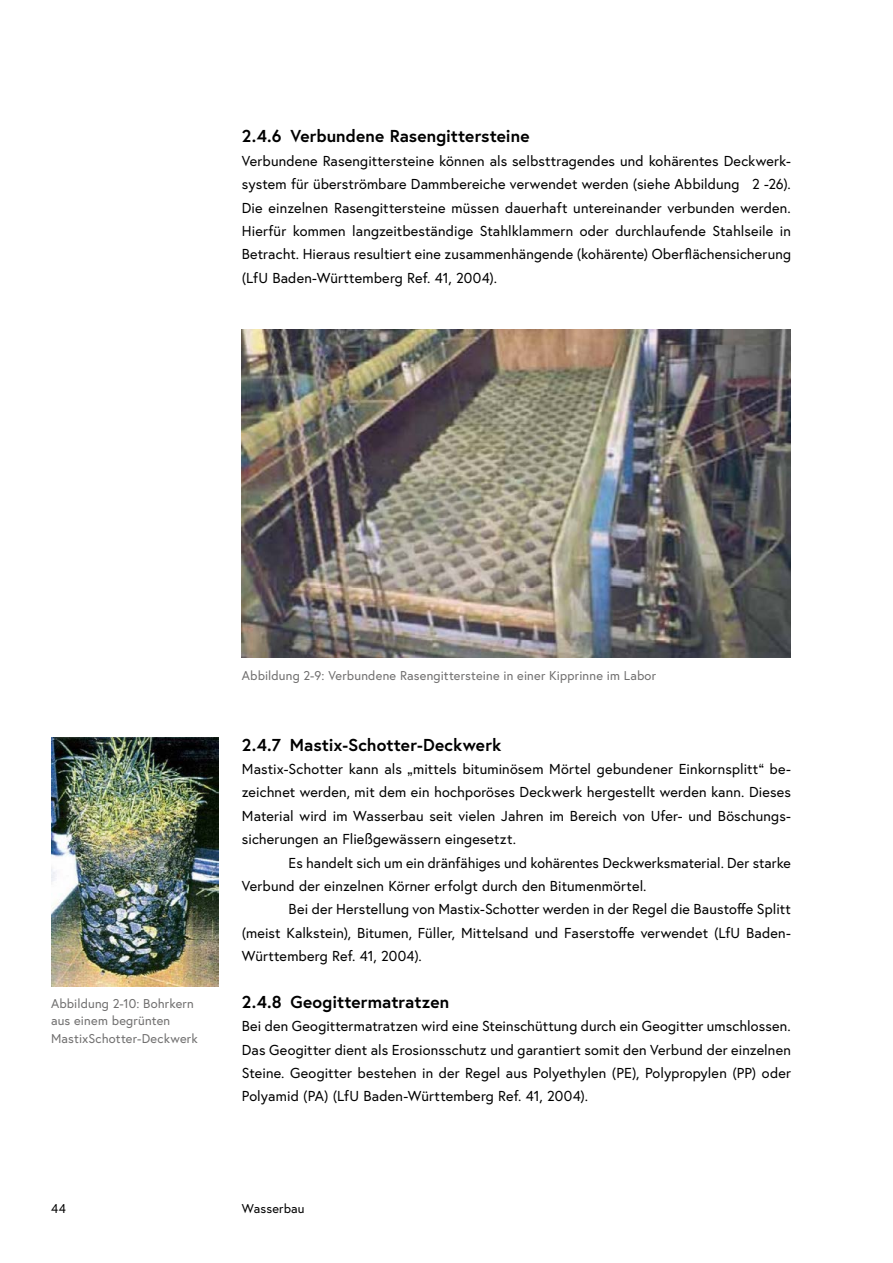
<style>
.page{position:relative;width:893px;height:1263px;background:#fff}
.page>*{position:absolute;margin:0;border:0;box-sizing:border-box;transform-origin:0 0}
.t1{font:700 17.25px "Europa Austria";letter-spacing:.005em;color:#000}
.p_Abstand_danach{font:14.4px/23.4px "Europa Austria";letter-spacing:.01em;color:#000;text-align:justify}
.p_Erstzeileneinzug_Abstand_danach{font:14.4px/23.4px "Europa Austria";letter-spacing:.01em;color:#000;text-align:justify}
.p_Erstzeileneinzug{font:14.4px/23.4px "Europa Austria";letter-spacing:.005em;color:#000}
.t2{font:12.75px/17.5px "Europa Austria";letter-spacing:.015em;color:#706f6f}
.t3{font:12.75px "Europa Austria";letter-spacing:.015em;color:#000}
</style>
<div class="page">
<img style="left:242px;top:330px;width:549px;height:327px">
<img style="left:51px;top:737px;width:167px;height:250px">
<h3 class="t1" style="left:242px;top:125px;width:289px">2.4.6 Verbundene Rasengittersteine</h3>
<p class="p_Abstand_danach" style="left:242px;top:149px;width:551px">Verbundene Rasengittersteine können als selbsttragendes und kohärentes Deckwerk&shy;system für überströmbare Dammbereiche verwendet werden (siehe Abbildung 2 -26).<br>Die einzelnen Rasengittersteine müssen dauerhaft untereinander verbunden werden.<br>Hierfür kommen langzeitbeständige Stahlklammern oder durchlaufende Stahlseile in Betracht. Hieraus resultiert eine zusammenhängende (kohärente) Oberflächensicherung (LfU Baden-Württemberg Ref. 41, 2004).</p>
<p class="t2" style="left:51px;top:994px;width:148px">Abbildung 2‑10: Bohrkern aus einem begrünten<br>MastixSchotter-Deckwerk</p>
<p class="t2" style="left:242px;top:667px;width:416px">Abbildung 2‑9: Verbundene Rasengittersteine in einer Kipprinne im Labor</p>
<h3 class="t1" style="left:242px;top:733px;width:261px">2.4.7 Mastix-Schotter-Deckwerk</h3>
<p class="p_Abstand_danach" style="left:242px;top:757px;width:551px">Mastix-Schotter kann als „mittels bituminösem Mörtel gebundener Einkornsplitt“ be&shy;zeichnet werden, mit dem ein hochporöses Deckwerk hergestellt werden kann. Dieses Material wird im Wasserbau seit vielen Jahren im Bereich von Ufer- und Böschungs&shy;sicherungen an Fließgewässern eingesetzt.</p>
<p class="p_Erstzeileneinzug" style="left:242px;top:850px;width:551px;text-indent:47px">Es handelt sich um ein dränfähiges und kohärentes Deckwerksmaterial. Der starke<br>Verbund der einzelnen Körner erfolgt durch den Bitumenmörtel.</p>
<p class="p_Erstzeileneinzug_Abstand_danach" style="left:242px;top:897px;width:551px;text-indent:47px">Bei der Herstellung von Mastix-Schotter werden in der Regel die Baustoffe Splitt (meist Kalkstein), Bitumen, Füller, Mittelsand und Faserstoffe verwendet (LfU Baden-Württemberg Ref. 41, 2004).</p>
<h3 class="t1" style="left:242px;top:990px;width:209px">2.4.8 Geogittermatratzen</h3>
<p class="p_Abstand_danach" style="left:242px;top:1014px;width:551px">Bei den Geogittermatratzen wird eine Steinschüttung durch ein Geogitter umschlossen.<br>Das Geogitter dient als Erosionsschutz und garantiert somit den Verbund der einzelnen Steine. Geogitter bestehen in der Regel aus Polyethylen (PE), Polypropylen (PP) oder Polyamid (PA) (LfU Baden-Württemberg Ref. 41, 2004).</p>
<p class="t3" style="left:51px;top:1200px;width:16px">44</p>
<p class="t3" style="left:242px;top:1200px;width:64px">Wasserbau</p>
</div>
